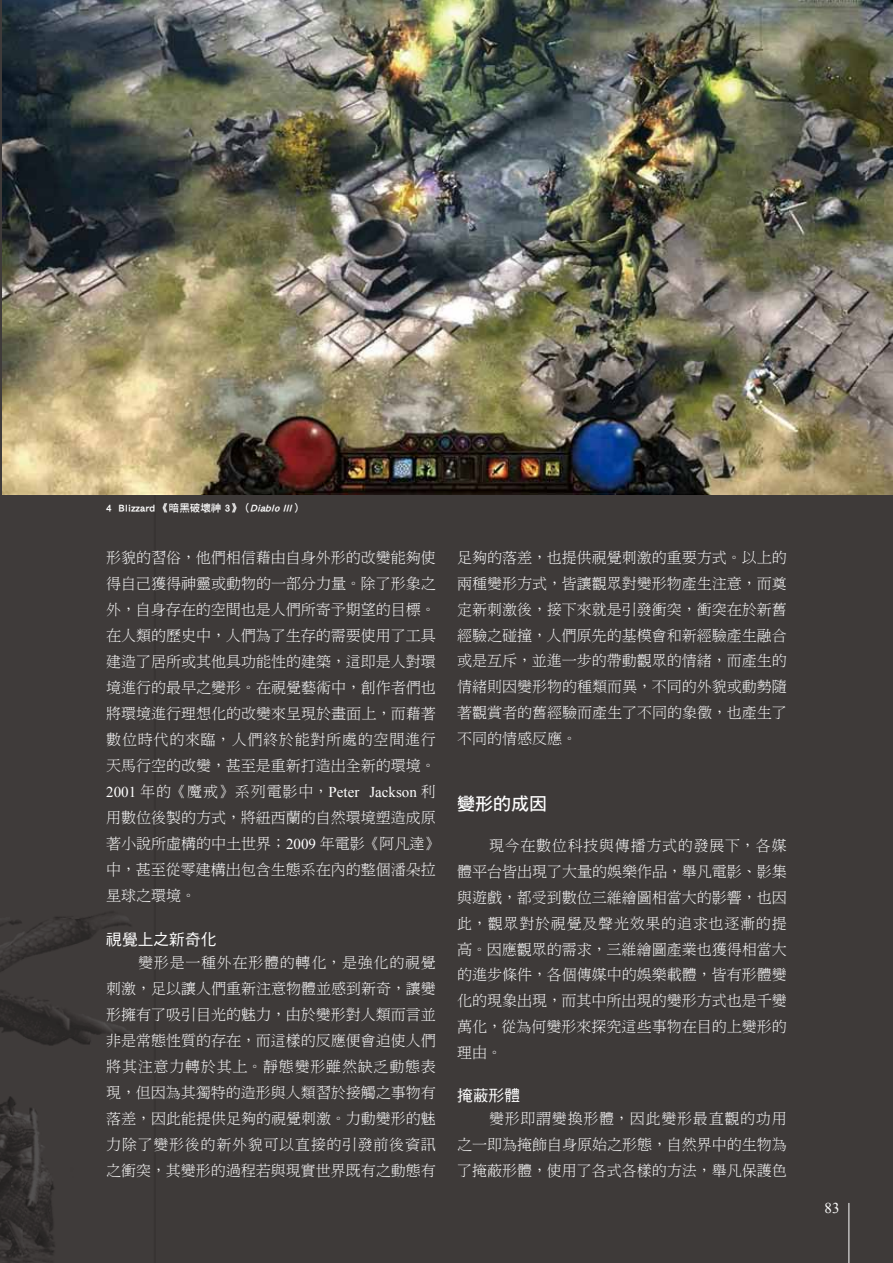
<style>
.page{position:relative;width:893px;height:1263px;background:#3e3a39}
.page>*{position:absolute;margin:0;border:0;box-sizing:border-box;transform-origin:0 0}
.t1{font:18px "DF Hei Std W7";color:#fff}
.t2{font:15.75px "DF Hei Std W5";color:#fff}
.t3{font:15px/26px "DF Ming Lt HK BF";color:#fff;text-align:justify}
.t4{font:15px "Times New Roman";color:#fff}
.t5{font:10.5px "DF Hei Bd HKP BF";color:#fff}
.s1{font-style:italic}
.s2{font-family:"DF Ming Lt HK BF"}
.s3{font-family:"Times New Roman"}
</style>
<div class="page">
<img style="left:0;top:0;width:156px;height:1263px">
<img style="left:3px;top:0;width:890px;height:494px">
<hr style="left:849px;top:1203px;width:1px;height:60px;background:#fff">
<p class="t5" style="left:106px;top:503px;width:198px">4 Blizzard 《暗黑破壞神 3》（<span class="s1">Diablo III</span>）</p>
<p class="t3" style="left:106px;top:544px;width:331px">形貌的習俗，他們相信藉由自身外形的改變能夠使得自己獲得神靈或動物的一部分力量。除了形象之外，自身存在的空間也是人們所寄予期望的目標。在人類的歷史中，人們為了生存的需要使用了工具建造了居所或其他具功能性的建築，這即是人對環境進行的最早之變形。在視覺藝術中，創作者們也將環境進行理想化的改變來呈現於畫面上，而藉著數位時代的來臨，人們終於能對所處的空間進行天馬行空的改變，甚至是重新打造出全新的環境。</p>
<p class="t4" style="left:106px;top:781px;width:331px">2001 <span class="s2">年的《魔戒》系列電影中，</span>Peter Jackson <span class="s2">利</span></p>
<p class="t3" style="left:106px;top:805px;width:335px;text-align:left">用數位後製的方式，將紐西蘭的自然環境塑造成原著小說所虛構的中土世界；<span class="s3">2009</span> 年電影《阿凡達》中，甚至從零建構出包含生態系在內的整個潘朵拉星球之環境。</p>
<p class="t2" style="left:106px;top:930px;width:112px">視覺上之新奇化</p>
<p class="t3" style="left:106px;top:949px;width:331px;text-indent:32px">變形是一種外在形體的轉化，是強化的視覺刺激，足以讓人們重新注意物體並感到新奇，讓變形擁有了吸引目光的魅力，由於變形對人類而言並非是常態性質的存在，而這樣的反應便會迫使人們將其注意力轉於其上。靜態變形雖然缺乏動態表現，但因為其獨特的造形與人類習於接觸之事物有落差，因此能提供足夠的視覺刺激。力動變形的魅力除了變形後的新外貌可以直接的引發前後資訊之衝突，其變形的過程若與現實世界既有之動態有</p>
<p class="t3" style="left:457px;top:545px;width:331px">足夠的落差，也提供視覺刺激的重要方式。以上的兩種變形方式，皆讓觀眾對變形物產生注意，而奠定新刺激後，接下來就是引發衝突，衝突在於新舊經驗之碰撞，人們原先的基模會和新經驗產生融合或是互斥，並進一步的帶動觀眾的情緒，而產生的情緒則因變形物的種類而異，不同的外貌或動勢隨著觀賞者的舊經驗而產生了不同的象徵，也產生了不同的情感反應。</p>
<p class="t1" style="left:457px;top:794px;width:91px">變形的成因</p>
<p class="t3" style="left:457px;top:833px;width:331px;text-indent:32px">現今在數位科技與傳播方式的發展下，各媒體平台皆出現了大量的娛樂作品，舉凡電影、影集與遊戲，都受到數位三維繪圖相當大的影響，也因此，觀眾對於視覺及聲光效果的追求也逐漸的提高。因應觀眾的需求，三維繪圖產業也獲得相當大的進步條件，各個傳媒中的娛樂載體，皆有形體變化的現象出現，而其中所出現的變形方式也是千變萬化，從為何變形來探究這些事物在目的上變形的理由。</p>
<p class="t2" style="left:457px;top:1087px;width:64px">掩蔽形體</p>
<p class="t3" style="left:457px;top:1106px;width:331px;text-indent:32px">變形即謂變換形體，因此變形最直觀的功用之一即為掩飾自身原始之形態，自然界中的生物為了掩蔽形體，使用了各式各樣的方法，舉凡保護色</p>
<p class="t4" style="left:825px;top:1198px;width:16px">83</p>
</div>
